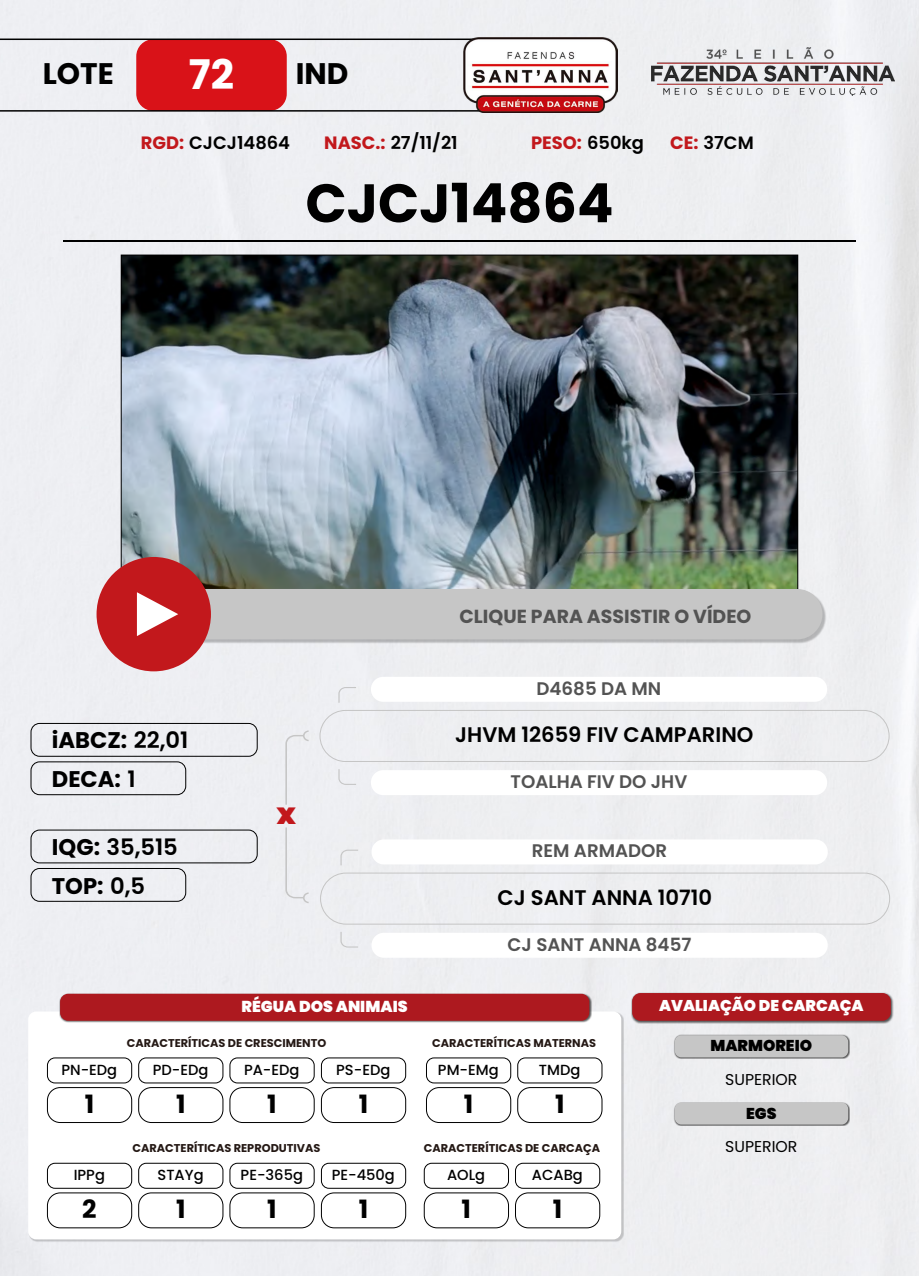
<style>
.page{position:relative;width:919px;height:1276px;background:#fff}
.page>*{position:absolute;margin:0;border:0;box-sizing:border-box;transform-origin:0 0}
.t1{font:700 54.06px "Poppins";color:#000}
.t2{font:700 40.8px "Poppins";color:#fff}
.t3{font:700 29.7px "Poppins";color:#000}
.t4{font:900 29.34px "Poppins";color:#c2181c}
.t5{font:700 25.2px "Poppins";color:#000}
.t6{font:700 22.65px/38.4px "Poppins";color:#000}
.t7{font:600 22.65px/38.4px "Poppins";color:#000}
.t8{font:600 21.09px "Poppins";color:#000}
.t9{font:700 18.9px "Poppins";color:#535353}
.t10{font:600 18.21px "Poppins";color:#535353}
.t11{font:600 17.85px "Poppins";color:#000}
.t12{font:700 17.85px "Poppins";color:#c2181c}
.t13{font:900 15.81px "Poppins";color:#fff}
.t14{font:15.69px "Poppins";color:#000}
.t15{font:900 15.69px "Poppins";color:#000}
.t16{font:900 15.6px "Poppins";color:#fff}
.t17{font:500 14.64px "Poppins";color:#000}
.t18{font:700 11.31px "Poppins";color:#241814}
.s1{font-weight:700;color:#c2181c}
.s2{font-weight:600;color:#000}
.s3{font-weight:600}
.s4{font-weight:700}
</style>
<div class="page">
<div style="left:0;top:0;width:918px;height:1276px;background:#eeeff2"></div>
<img style="left:651px;top:47px;width:243px;height:49px">
<img style="left:123px;top:257px;width:672px;height:332px">
<svg style="left:0;top:39px;width:463px;height:73px"></svg>
<div style="left:31px;top:723px;width:226px;height:33px;border:1px solid #000;border-radius:9px"></div>
<div style="left:31px;top:761px;width:155px;height:34px;border:1px solid #000;border-radius:9px"></div>
<div style="left:31px;top:829px;width:226px;height:34px;border:1px solid #000;border-radius:9px"></div>
<div style="left:31px;top:868px;width:155px;height:33px;border:1px solid #000;border-radius:9px"></div>
<img style="left:463px;top:38px;width:154px;height:74px">
<div style="left:319px;top:710px;width:570px;height:52px;border:1px solid #c5c5c5;border-radius:26px"></div>
<div style="left:371px;top:770px;width:456px;height:25px;background:#fff;border-radius:12px"></div>
<div style="left:371px;top:677px;width:456px;height:25px;background:#fff;border-radius:12px"></div>
<div style="left:320px;top:872px;width:570px;height:52px;border:1px solid #c5c5c5;border-radius:26px"></div>
<div style="left:371px;top:932px;width:456px;height:25px;background:#fff;border-radius:12px"></div>
<div style="left:371px;top:839px;width:456px;height:25px;background:#fff;border-radius:12px"></div>
<svg style="left:285px;top:730px;width:23px;height:173px"></svg>
<svg style="left:340px;top:849px;width:18px;height:16px"></svg>
<svg style="left:340px;top:932px;width:18px;height:15px"></svg>
<svg style="left:338px;top:687px;width:18px;height:16px"></svg>
<svg style="left:338px;top:769px;width:18px;height:16px"></svg>
<div style="left:155px;top:590px;width:671px;height:53px;background:#000;opacity:.25"></div>
<div style="left:96px;top:557px;width:115px;height:114px;background:#c2181c;border-radius:50%"></div>
<svg style="left:137px;top:589px;width:685px;height:50px"></svg>
<div style="left:28px;top:1011px;width:593px;height:228px;background:#fff;border-radius:8px"></div>
<div style="left:59px;top:993px;width:532px;height:30px;background:#000;opacity:.64"></div>
<div style="left:60px;top:993px;width:529px;height:27px;background:#ad191f;border-radius:8px"></div>
<div style="left:631px;top:991px;width:262px;height:32px;background:#000;opacity:.64"></div>
<div style="left:632px;top:993px;width:258px;height:27px;background:#ad191f;border-radius:8px"></div>
<div style="left:673px;top:1034px;width:177px;height:25px;background:#000;opacity:.64"></div>
<div style="left:674px;top:1035px;width:174px;height:22px;background:#c6c6c6;border-radius:7px"></div>
<div style="left:673px;top:1101px;width:177px;height:25px;background:#000;opacity:.64"></div>
<div style="left:674px;top:1102px;width:174px;height:22px;background:#c6c6c6;border-radius:7px"></div>
<div style="left:47px;top:1057px;width:85px;height:26px;border:1px solid #000;border-radius:8px"></div>
<div style="left:47px;top:1087px;width:85px;height:35px;border:1px solid #000;border-radius:13px"></div>
<div style="left:138px;top:1057px;width:85px;height:26px;border:1px solid #000;border-radius:8px"></div>
<div style="left:138px;top:1087px;width:85px;height:35px;border:1px solid #000;border-radius:13px"></div>
<div style="left:229px;top:1057px;width:85px;height:26px;border:1px solid #000;border-radius:8px"></div>
<div style="left:321px;top:1057px;width:85px;height:26px;border:1px solid #000;border-radius:8px"></div>
<div style="left:230px;top:1087px;width:84px;height:35px;border:1px solid #000;border-radius:13px"></div>
<div style="left:321px;top:1087px;width:85px;height:35px;border:1px solid #000;border-radius:13px"></div>
<div style="left:426px;top:1057px;width:85px;height:26px;border:1px solid #000;border-radius:8px"></div>
<div style="left:424px;top:1162px;width:85px;height:26px;border:1px solid #000;border-radius:8px"></div>
<div style="left:426px;top:1087px;width:85px;height:35px;border:1px solid #000;border-radius:13px"></div>
<div style="left:424px;top:1192px;width:84px;height:36px;border:1px solid #000;border-radius:13px"></div>
<div style="left:517px;top:1057px;width:85px;height:26px;border:1px solid #000;border-radius:8px"></div>
<div style="left:515px;top:1162px;width:85px;height:26px;border:1px solid #000;border-radius:8px"></div>
<div style="left:517px;top:1087px;width:85px;height:35px;border:1px solid #000;border-radius:13px"></div>
<div style="left:515px;top:1192px;width:85px;height:36px;border:1px solid #000;border-radius:13px"></div>
<div style="left:47px;top:1162px;width:85px;height:26px;border:1px solid #000;border-radius:8px"></div>
<div style="left:47px;top:1192px;width:85px;height:36px;border:1px solid #000;border-radius:13px"></div>
<div style="left:138px;top:1162px;width:85px;height:26px;border:1px solid #000;border-radius:8px"></div>
<div style="left:138px;top:1192px;width:85px;height:36px;border:1px solid #000;border-radius:13px"></div>
<div style="left:229px;top:1162px;width:85px;height:26px;border:1px solid #000;border-radius:8px"></div>
<div style="left:321px;top:1162px;width:85px;height:26px;border:1px solid #000;border-radius:8px"></div>
<div style="left:230px;top:1192px;width:84px;height:36px;border:1px solid #000;border-radius:13px"></div>
<div style="left:321px;top:1192px;width:85px;height:36px;border:1px solid #000;border-radius:13px"></div>
<hr style="left:63px;top:240px;width:792px;height:1px;background:#000">
<h3 class="t3" style="left:43px;top:56px;width:73px">LOTE</h3>
<h2 class="t2" style="left:189px;top:51px;width:47px">72</h2>
<h3 class="t3" style="left:296px;top:56px;width:54px">IND</h3>
<h3 class="t11" style="left:141px;top:132px;width:151px"><span class="s1">RGD:</span> CJCJ14864</h3>
<h3 class="t11" style="left:324px;top:132px;width:135px"><span class="s1">NASC.:</span> 27/11/21</h3>
<h3 class="t12" style="left:531px;top:132px;width:114px">PESO: <span class="s2">650kg</span></h3>
<h3 class="t11" style="left:670px;top:132px;width:85px"><span class="s1">CE:</span> 37CM</h3>
<h1 class="t1" style="left:305px;top:172px;width:309px">CJCJ14864</h1>
<h3 class="t9" style="left:459px;top:605px;width:293px">CLIQUE PARA ASSISTIR O VÍDEO</h3>
<h3 class="t6" style="left:52px;top:721px;width:138px">iABCZ: <span class="s3">22,01<br></span>DECA: <span class="s3">1</span></h3>
<h3 class="t7" style="left:52px;top:828px;width:127px"><span class="s4">IQG:</span> 35,515<br><span class="s4">TOP:</span> 0,5</h3>
<h3 class="t4" style="left:276px;top:797px;width:21px">x</h3>
<h3 class="t10" style="left:536px;top:678px;width:126px">D4685 DA MN</h3>
<h3 class="t8" style="left:455px;top:722px;width:300px">JHVM 12659 FIV CAMPARINO</h3>
<h3 class="t10" style="left:510px;top:771px;width:178px">TOALHA FIV DO JHV</h3>
<h3 class="t10" style="left:532px;top:840px;width:137px">REM ARMADOR</h3>
<h3 class="t8" style="left:497px;top:885px;width:216px">CJ SANT ANNA 10710</h3>
<h3 class="t10" style="left:507px;top:933px;width:185px">CJ SANT ANNA 8457</h3>
<p class="t17" style="left:61px;top:1061px;width:57px">PN-EDg</p>
<h3 class="t5" style="left:85px;top:1089px;width:11px">1</h3>
<p class="t17" style="left:74px;top:1166px;width:33px">IPPg</p>
<h3 class="t5" style="left:82px;top:1194px;width:16px">2</h3>
<h3 class="t13" style="left:241px;top:997px;width:168px">RÉGUA DOS ANIMAIS</h3>
<h3 class="t16" style="left:659px;top:996px;width:206px">AVALIAÇÃO DE CARCAÇA</h3>
<h3 class="t15" style="left:710px;top:1037px;width:103px">MARMOREIO</h3>
<p class="t18" style="left:127px;top:1036px;width:201px">CARACTERÍTICAS DE CRESCIMENTO</p>
<p class="t18" style="left:432px;top:1036px;width:165px">CARACTERÍTICAS MATERNAS</p>
<p class="t17" style="left:153px;top:1061px;width:57px">PD-EDg</p>
<h3 class="t5" style="left:176px;top:1089px;width:11px">1</h3>
<p class="t17" style="left:244px;top:1061px;width:57px">PA-EDg</p>
<p class="t17" style="left:336px;top:1061px;width:56px">PS-EDg</p>
<h3 class="t5" style="left:267px;top:1089px;width:11px">1</h3>
<h3 class="t5" style="left:359px;top:1089px;width:11px">1</h3>
<p class="t18" style="left:133px;top:1141px;width:189px">CARACTERÍTICAS REPRODUTIVAS</p>
<p class="t17" style="left:157px;top:1166px;width:48px">STAYg</p>
<h3 class="t5" style="left:176px;top:1194px;width:11px">1</h3>
<p class="t17" style="left:240px;top:1166px;width:64px">PE-365g</p>
<p class="t17" style="left:332px;top:1166px;width:65px">PE-450g</p>
<h3 class="t5" style="left:267px;top:1194px;width:11px">1</h3>
<h3 class="t5" style="left:359px;top:1194px;width:11px">1</h3>
<p class="t17" style="left:438px;top:1061px;width:62px">PM-EMg</p>
<h3 class="t5" style="left:464px;top:1089px;width:11px">1</h3>
<p class="t17" style="left:539px;top:1061px;width:43px">TMDg</p>
<h3 class="t5" style="left:555px;top:1089px;width:11px">1</h3>
<p class="t18" style="left:424px;top:1141px;width:178px">CARACTERÍTICAS DE CARCAÇA</p>
<p class="t17" style="left:447px;top:1166px;width:40px">AOLg</p>
<h3 class="t5" style="left:461px;top:1194px;width:11px">1</h3>
<p class="t17" style="left:532px;top:1166px;width:52px">ACABg</p>
<h3 class="t5" style="left:552px;top:1194px;width:11px">1</h3>
<h3 class="t14" style="left:725px;top:1070px;width:74px">SUPERIOR</h3>
<h3 class="t15" style="left:746px;top:1104px;width:32px">EGS</h3>
<h3 class="t14" style="left:725px;top:1137px;width:74px">SUPERIOR</h3>
</div>
